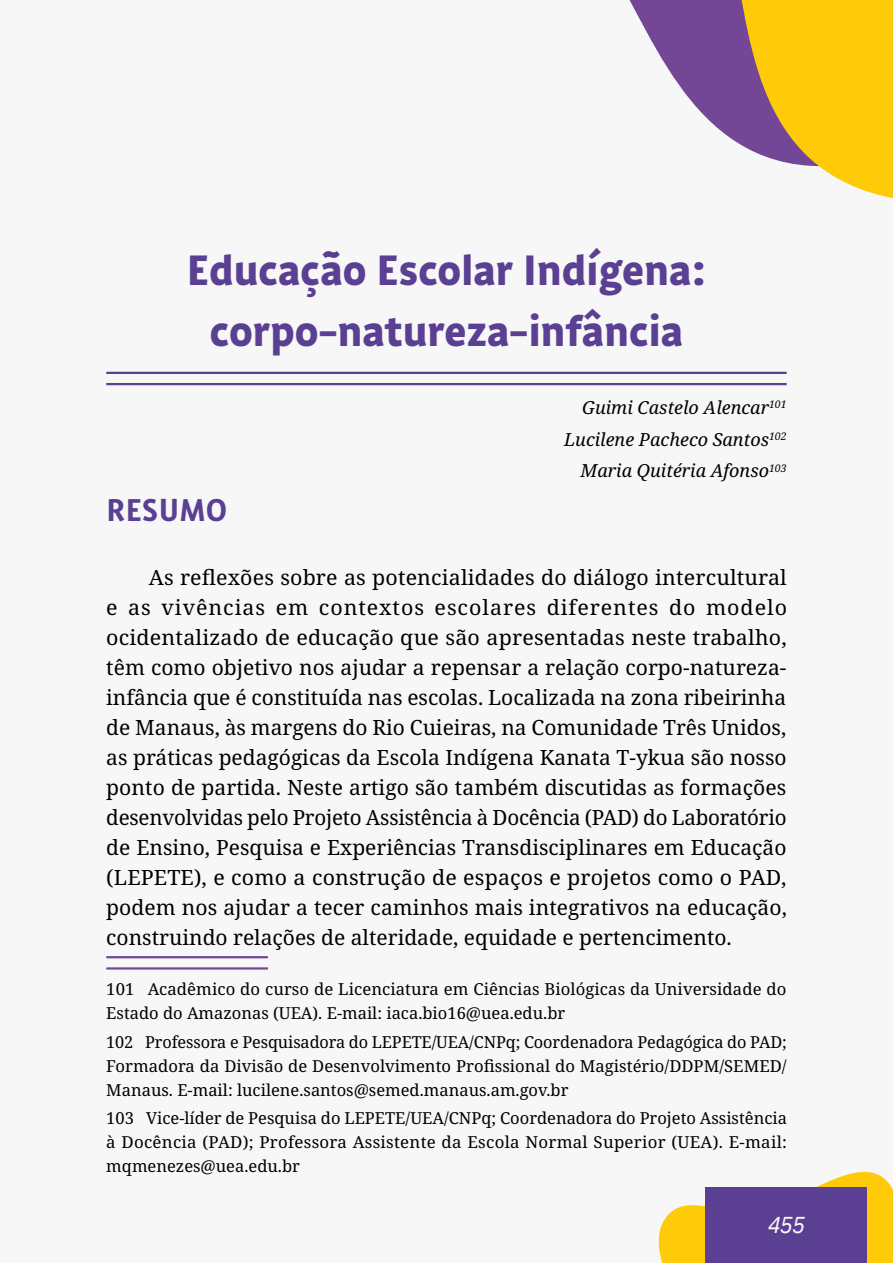
<style>
.page{position:relative;width:893px;height:1263px;background:#fff}
.page>*{position:absolute;margin:0;border:0;box-sizing:border-box;transform-origin:0 0}
.t1{font:900 46.5px/61.5px "Interpol Sans";color:#5a3f92;text-align:center}
.t2{font:700 34.5px "Interpol Sans";color:#5a3f92}
.t3{font:italic 24px "Oscine";color:#fcf4f9}
.t4{font:21px/30px "Noto Serif";color:#000;text-align:justify}
.t5{font:italic 18px/32px "Noto Serif";color:#000;text-align:right}
.t6{font:16.5px/24px "Noto Serif";letter-spacing:.005em;color:#000;text-align:justify}
</style>
<div class="page">
<svg style="left:629px;top:0;width:108px;height:143px;fill:#734796"></svg>
<svg style="left:737px;top:0;width:156px;height:198px;background:#e9bd3d"></svg>
<svg style="left:658px;top:1171px;width:235px;height:92px"></svg>
<div style="left:705px;top:1188px;width:162px;height:75px;background:#5a3f92"></div>
<hr style="left:0;top:0;width:1px;height:1263px;background:#f7f7f7">
<hr style="left:106px;top:372px;width:681px;height:2px;background:#5a3f92">
<hr style="left:106px;top:383px;width:681px;height:2px;background:#5a3f92">
<hr style="left:106px;top:956px;width:162px;height:2px;background:#734796">
<hr style="left:106px;top:967px;width:162px;height:2px;background:#734796">
<h1 class="t1" style="left:186px;top:236px;width:522px">Educação Escolar Indígena: corpo-natureza-infância</h1>
<h2 class="t2" style="left:106px;top:485px;width:122px">RESUMO</h2>
<p class="t5" style="left:564px;top:392px;width:224px">Guimi Castelo Alencar<sup>101<br></sup>Lucilene Pacheco Santos<sup>102<br></sup>Maria Quitéria Afonso<sup>103</sup></p>
<p class="t4" style="left:106px;top:563px;width:682px;text-indent:43px">As reflexões sobre as potencialidades do diálogo intercultural e as vivências em contextos escolares diferentes do modelo ocidentalizado de educação que são apresentadas neste trabalho, têm como objetivo nos ajudar a repensar a relação corpo-natureza&shy;infância que é constituída nas escolas. Localizada na zona ribeirinha de Manaus, às margens do Rio Cuieiras, na Comunidade Três Unidos, as práticas pedagógicas da Escola Indígena Kanata T-ykua são nosso ponto de partida. Neste artigo são também discutidas as formações desenvolvidas pelo Projeto Assistência à Docência (PAD) do Laboratório de Ensino, Pesquisa e Experiências Transdisciplinares em Educação (LEPETE), e como a construção de espaços e projetos como o PAD, podem nos ajudar a tecer caminhos mais integrativos na educação, construindo relações de alteridade, equidade e pertencimento.</p>
<p class="t6" style="left:106px;top:978px;width:682px">101 Acadêmico do curso de Licenciatura em Ciências Biológicas da Universidade do<br>Estado do Amazonas (UEA). E-mail: iaca.bio16@uea.edu.br</p>
<p class="t6" style="left:106px;top:1030px;width:682px">102 Professora e Pesquisadora do LEPETE/UEA/CNPq; Coordenadora Pedagógica do PAD; Formadora da Divisão de Desenvolvimento Profissional do Magistério/DDPM/SEMED/ Manaus. E-mail: lucilene.santos@semed.manaus.am.gov.br</p>
<p class="t6" style="left:106px;top:1106px;width:682px">103 Vice-líder de Pesquisa do LEPETE/UEA/CNPq; Coordenadora do Projeto Assistência à Docência (PAD); Professora Assistente da Escola Normal Superior (UEA). E-mail: mqmenezes@uea.edu.br</p>
<p class="t3" style="left:768px;top:1211px;width:39px">455</p>
</div>
